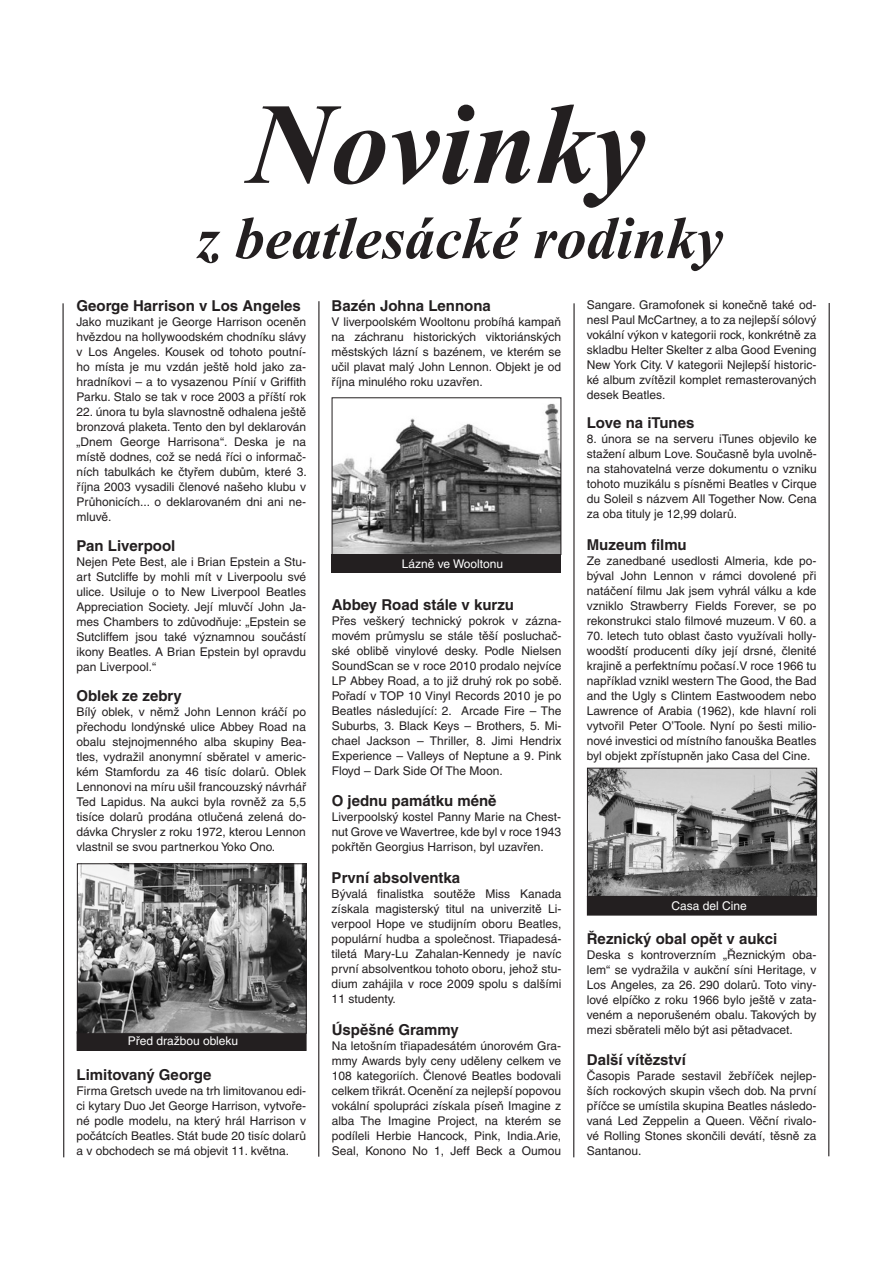
<style>
.page{position:relative;width:893px;height:1263px;background:#fff}
.page>*{position:absolute;margin:0;border:0;box-sizing:border-box;transform-origin:0 0}
.t1{font:italic 700 115.5px "Times New Roman";color:#231f20}
.t2{font:italic 700 60px "Times New Roman";color:#231f20}
.t3{font:700 15px "Helvetica CE";color:#231f20}
.t4{font:12px/15px "Helvetica CE";color:#231f20;text-align:justify}
.t5{font:12px "Helvetica CE";color:#fff}
</style>
<div class="page">
<img style="left:334px;top:403px;width:225px;height:150px">
<div style="left:332px;top:554px;width:229px;height:19px;background:#231f20"></div>
<hr style="left:573px;top:303px;width:2px;height:854px;background:#231f20">
<hr style="left:828px;top:303px;width:2px;height:853px;background:#231f20">
<hr style="left:318px;top:301px;width:1px;height:856px;background:#231f20">
<svg style="left:62px;top:303px;width:3px;height:855px"></svg>
<div style="left:77px;top:1032px;width:229px;height:18px;background:#231f20"></div>
<div style="left:77px;top:1031px;width:230px;height:20px;border:1px solid #231f20"></div>
<img style="left:79px;top:865px;width:226px;height:167px">
<div style="left:77px;top:863px;width:230px;height:171px;border:1px solid #231f20"></div>
<img style="left:589px;top:770px;width:226px;height:125px">
<div style="left:587px;top:768px;width:230px;height:129px;border:1px solid #231f20"></div>
<div style="left:587px;top:896px;width:229px;height:19px;background:#231f20"></div>
<p class="t1" style="left:248px;top:64px;width:399px">Novinky</p>
<p class="t2" style="left:197px;top:196px;width:528px">z beatlesácké rodinky</p>
<p class="t3" style="left:77px;top:297px;width:226px">George Harrison v Los Angeles</p>
<p class="t4" style="left:77px;top:315px;width:231px">Jako muzikant je George Harrison oceněn hvězdou na hollywoodském chodníku slávy v Los Angeles. Kousek od tohoto poutní&shy;ho místa je mu vzdán ještě hold jako za&shy;hradníkovi – a to vysazenou Pínií v Griffith Parku. Stalo se tak v roce 2003 a příští rok</p>
<p class="t4" style="left:77px;top:405px;width:232px">22. února tu byla slavnostně odhalena ještě bronzová plaketa. Tento den byl deklarován „Dnem George Harrisona“. Deska je na místě dodnes, což se nedá říci o informač&shy;ních tabulkách ke čtyřem dubům, které 3. října 2003 vysadili členové našeho klubu v Průhonicích... o deklarovaném dni ani ne&shy;mluvě.</p>
<p class="t3" style="left:77px;top:537px;width:100px">Pan Liverpool</p>
<p class="t4" style="left:77px;top:554px;width:231px">Nejen Pete Best, ale i Brian Epstein a Stu&shy;art Sutcliffe by mohli mít v Liverpoolu své ulice. Usiluje o to New Liverpool Beatles Appreciation Society. Její mluvčí John Ja&shy;mes Chambers to zdůvodňuje: „Epstein se Sutcliffem jsou také významnou součástí ikony Beatles. A Brian Epstein byl opravdu pan Liverpool.“</p>
<p class="t3" style="left:77px;top:687px;width:107px">Oblek ze zebry</p>
<p class="t4" style="left:77px;top:704px;width:231px">Bílý oblek, v němž John Lennon kráčí po přechodu londýnské ulice Abbey Road na obalu stejnojmenného alba skupiny Bea&shy;tles, vydražil anonymní sběratel v americ&shy;kém Stamfordu za 46 tisíc dolarů. Oblek Lennonovi na míru ušil francouzský návrhář Ted Lapidus. Na aukci byla rovněž za 5,5 tisíce dolarů prodána otlučená zelená do&shy;dávka Chrysler z roku 1972, kterou Lennon vlastnil se svou partnerkou Yoko Ono.</p>
<p class="t5" style="left:128px;top:1034px;width:112px">Před dražbou obleku</p>
<p class="t3" style="left:77px;top:1066px;width:136px">Limitovaný George</p>
<p class="t4" style="left:77px;top:1084px;width:231px">Firma Gretsch uvede na trh limitovanou edi&shy;ci kytary Duo Jet George Harrison, vytvoře&shy;né podle modelu, na který hrál Harrison v počátcích Beatles. Stát bude 20 tisíc dolarů a v obchodech se má objevit 11. května.</p>
<p class="t3" style="left:332px;top:297px;width:161px">Bazén Johna Lennona</p>
<p class="t4" style="left:332px;top:315px;width:231px">V liverpoolském Wooltonu probíhá kampaň na záchranu historických viktoriánských městských lázní s bazénem, ve kterém se učil plavat malý John Lennon. Objekt je od října minulého roku uzavřen.</p>
<p class="t5" style="left:402px;top:557px;width:103px">Lázně ve Wooltonu</p>
<p class="t3" style="left:332px;top:596px;width:184px">Abbey Road stále v kurzu</p>
<p class="t4" style="left:332px;top:613px;width:232px">Přes veškerý technický pokrok v zázna&shy;movém průmyslu se stále těší posluchač&shy;ské oblibě vinylové desky. Podle Nielsen SoundScan se v roce 2010 prodalo nejvíce LP Abbey Road, a to již druhý rok po sobě.<br>Pořadí v TOP 10 Vinyl Records 2010 je po Beatles následující: 2. Arcade Fire – The Suburbs, 3. Black Keys – Brothers, 5. Mi&shy;chael Jackson – Thriller, 8. Jimi Hendrix Experience – Valleys of Neptune a 9. Pink Floyd – Dark Side Of The Moon.</p>
<p class="t3" style="left:332px;top:792px;width:166px">O jednu památku méně</p>
<p class="t4" style="left:332px;top:809px;width:231px">Liverpoolský kostel Panny Marie na Chest&shy;nut Grove ve Wavertree, kde byl v roce 1943 pokřtěn Georgius Harrison, byl uzavřen.</p>
<p class="t3" style="left:332px;top:869px;width:130px">První absolventka</p>
<p class="t4" style="left:332px;top:886px;width:231px">Bývalá finalistka soutěže Miss Kanada získala magisterský titul na univerzitě Li&shy;verpool Hope ve studijním oboru Beatles, populární hudba a společnost. Třiapadesá&shy;tiletá Mary-Lu Zahalan-Kennedy je navíc první absolventkou tohoto oboru, jehož stu&shy;dium zahájila v roce 2009 spolu s dalšími 11 studenty.</p>
<p class="t3" style="left:332px;top:1021px;width:129px">Úspěšné Grammy</p>
<p class="t4" style="left:332px;top:1038px;width:231px">Na letošním třiapadesátém únorovém Gra&shy;mmy Awards byly ceny uděleny celkem ve 108 kategoriích. Členové Beatles bodovali celkem třikrát. Ocenění za nejlepší popovou vokální spolupráci získala píseň Imagine z alba The Imagine Project, na kterém se podíleli Herbie Hancock, Pink, India.Arie, Seal, Konono No 1, Jeff Beck a Oumou</p>
<p class="t4" style="left:587px;top:297px;width:231px">Sangare. Gramofonek si konečně také od&shy;nesl Paul McCartney, a to za nejlepší sólový vokální výkon v kategorii rock, konkrétně za skladbu Helter Skelter z alba Good Evening New York City. V kategorii Nejlepší historic&shy;ké album zvítězil komplet remasterovaných desek Beatles.</p>
<p class="t3" style="left:587px;top:414px;width:109px">Love na iTunes</p>
<p class="t4" style="left:587px;top:432px;width:232px">8. února se na serveru iTunes objevilo ke stažení album Love. Současně byla uvolně&shy;na stahovatelná verze dokumentu o vzniku tohoto muzikálu s písněmi Beatles v Cirque du Soleil s názvem All Together Now. Cena za oba tituly je 12,99 dolarů.</p>
<p class="t3" style="left:587px;top:536px;width:101px">Muzeum filmu</p>
<p class="t4" style="left:587px;top:553px;width:231px">Ze zanedbané usedlosti Almeria, kde po&shy;býval John Lennon v rámci dovolené při natáčení filmu Jak jsem vyhrál válku a kde vzniklo Strawberry Fields Forever, se po rekonstrukci stalo filmové muzeum. V 60. a</p>
<p class="t4" style="left:587px;top:628px;width:231px">70. letech tuto oblast často využívali holly&shy;woodští producenti díky její drsné, členité krajině a perfektnímu počasí.V roce 1966 tu například vznikl western The Good, the Bad and the Ugly s Clintem Eastwoodem nebo Lawrence of Arabia (1962), kde hlavní roli vytvořil Peter O’Toole. Nyní po šesti milio&shy;nové investici od místního fanouška Beatles byl objekt zpřístupněn jako Casa del Cine.</p>
<p class="t5" style="left:671px;top:899px;width:77px">Casa del Cine</p>
<p class="t3" style="left:587px;top:930px;width:192px">Řeznický obal opět v aukci</p>
<p class="t4" style="left:587px;top:947px;width:231px">Deska s kontroverzním „Řeznickým oba&shy;lem“ se vydražila v aukční síni Heritage, v Los Angeles, za 26. 290 dolarů. Toto viny&shy;lové elpíčko z roku 1966 bylo ještě v zata&shy;veném a neporušeném obalu. Takových by mezi sběrateli mělo být asi pětadvacet.</p>
<p class="t3" style="left:587px;top:1051px;width:101px">Další vítězství</p>
<p class="t4" style="left:587px;top:1068px;width:231px">Časopis Parade sestavil žebříček nejlep&shy;ších rockových skupin všech dob. Na první příčce se umístila skupina Beatles následo&shy;vaná Led Zeppelin a Queen. Věční rivalo&shy;vé Rolling Stones skončili devátí, těsně za Santanou.</p>
</div>
